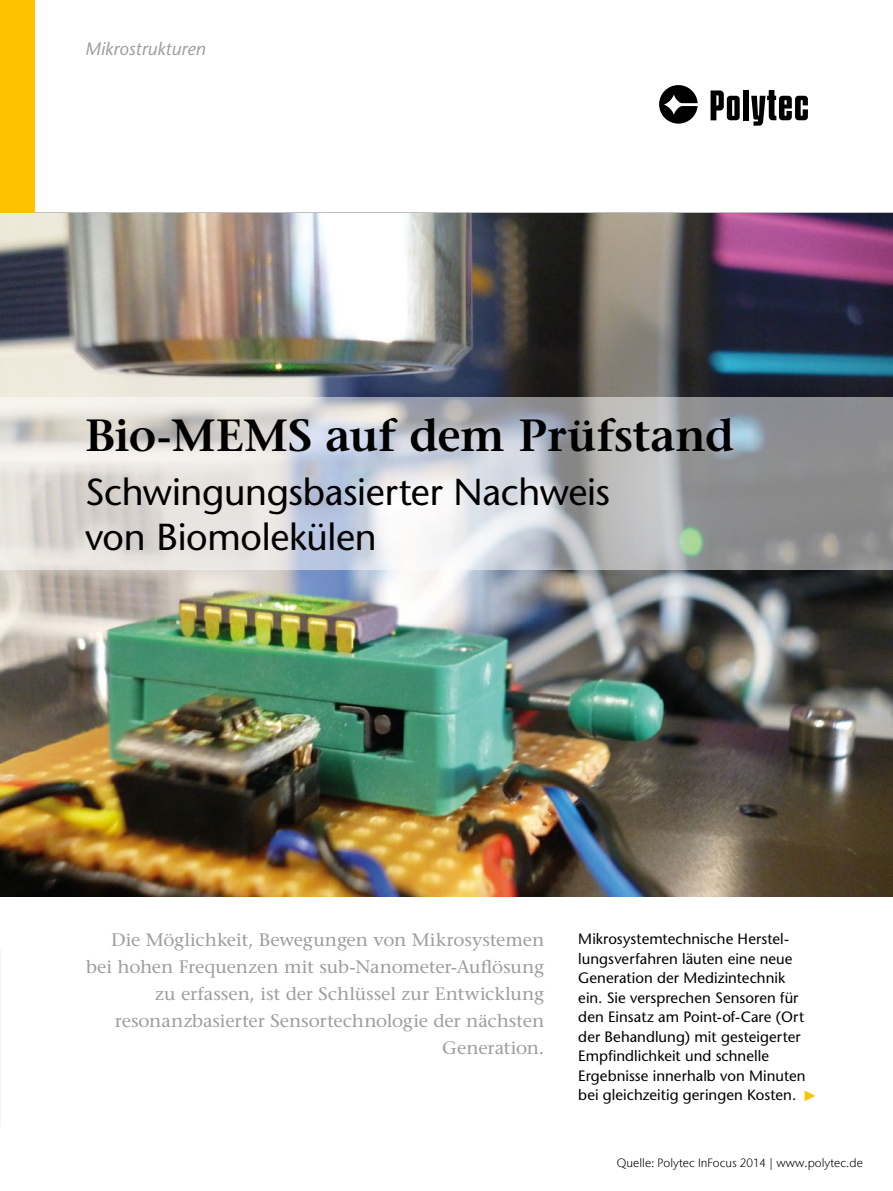
<style>
.page{position:relative;width:893px;height:1191px;background:#fff}
.page>*{position:absolute;margin:0;border:0;box-sizing:border-box;transform-origin:0 0}
.t1{font:600 45px "Stone Serif LT";color:#000}
.t2{font:37.5px/45px "Stone Sans";letter-spacing:-.01em;color:#000}
.t3{font:18px/27px "Stone Serif LT";letter-spacing:-.005em;color:#9d9d9c;text-align:right;scale:1.04 1}
.t4{font:italic 18px "Stone Sans";color:#9d9d9c}
.t5{font:15px/19.5px "Stone Sans";letter-spacing:.005em;color:#000}
.t6{font:300 12px "Stone Sans IIITC Com";color:#000}
.s1{font-family:"Arial Narrow";color:#fdc300}
</style>
<div class="page">
<div style="left:743px;top:90px;width:6px;height:30px;background:#000"></div>
<svg style="left:711px;top:90px;width:29px;height:30px"></svg>
<svg style="left:659px;top:85px;width:39px;height:39px"></svg>
<svg style="left:751px;top:90px;width:57px;height:36px"></svg>
<img style="left:0;top:213px;width:893px;height:683px">
<div style="left:0;top:0;width:34px;height:213px;background:#fdc300"></div>
<svg style="left:0;top:398px;width:893px;height:172px;background:#c3c3c5"></svg>
<p class="t4" style="left:85px;top:38px;width:122px">Mikrostrukturen</p>
<h1 class="t1" style="left:85px;top:409px;width:651px">Bio-MEMS auf dem Prüfstand</h1>
<h2 class="t2" style="left:85px;top:469px;width:527px">Schwingungsbasierter Nachweis von Biomolekülen</h2>
<p class="t3" style="left:86px;top:926px;width:442px">Die Möglichkeit, Bewegungen von Mikrosystemen bei hohen Frequenzen mit sub-Nanometer-Auflösung zu erfassen, ist der Schlüssel zur Entwicklung resonanzbasierter Sensortechnologie der nächsten Generation.</p>
<p class="t5" style="left:578px;top:929px;width:243px">Mikrosystemtechnische Herstel&shy;lungsverfahren läuten eine neue Generation der Medizintechnik<br>ein. Sie versprechen Sensoren für den Einsatz am Point-of-Care (Ort der Behandlung) mit gesteigerter Empfindlichkeit und schnelle Ergebnisse innerhalb von Minuten bei gleichzeitig geringen Kosten. <span class="s1">►</span></p>
<p class="t6" style="left:617px;top:1155px;width:248px">Quelle: Polytec InFocus 2014 | www.polytec.de</p>
</div>
